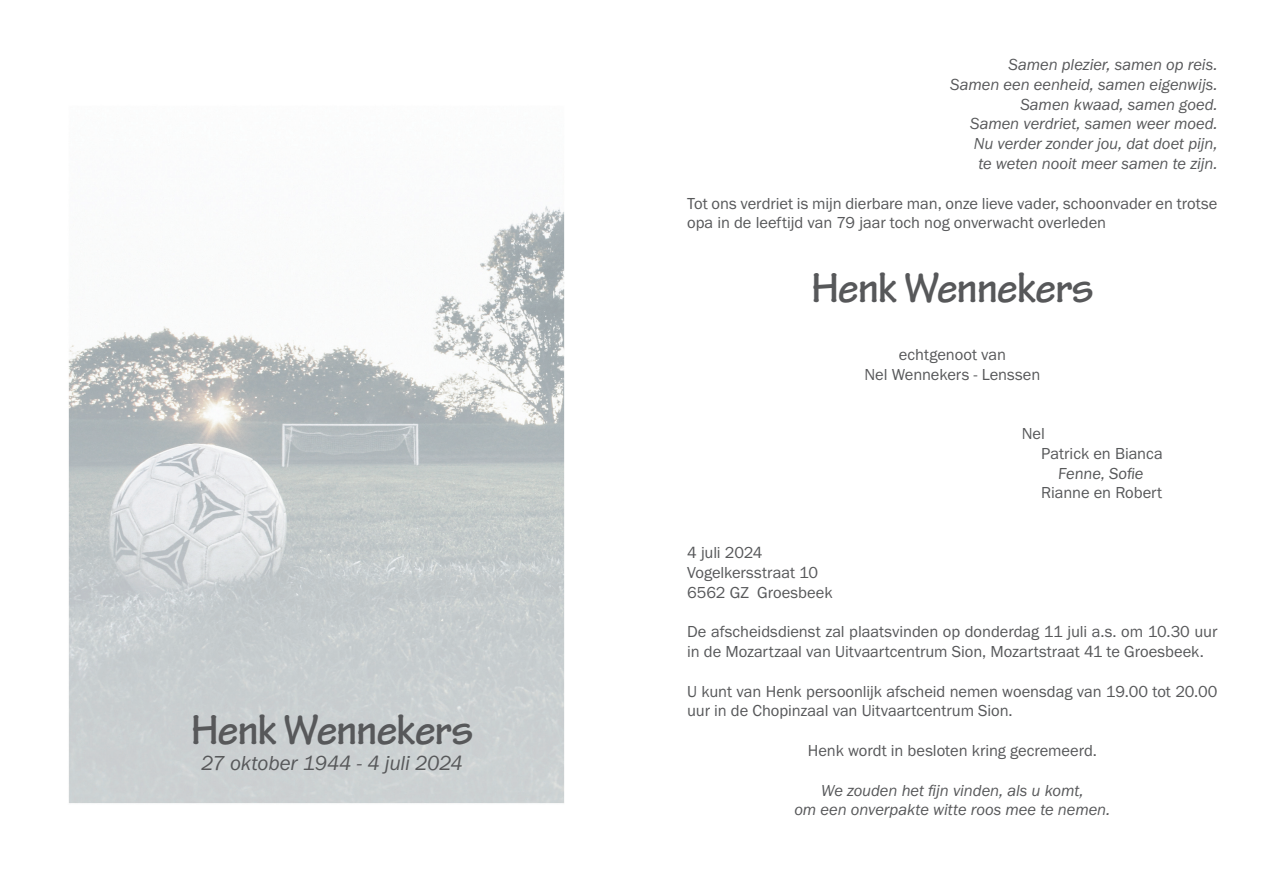
<style>
.page{position:relative;width:1265px;height:872px;background:#fff}
.page>*{position:absolute;margin:0;border:0;box-sizing:border-box;transform-origin:0 0}
.t1{font:700 45px "Tekton Pro";letter-spacing:-.025em;color:#57585a}
.t2{font:21px "Franklin Gothic URW Boo Ita";letter-spacing:-.01em;color:#57585a}
.t3{font:16.5px/19.8px "Franklin Gothic URW Boo";letter-spacing:-.005em;color:#57585a}
.t4{font:16.5px/19.8px "Franklin Gothic URW Boo Ita";letter-spacing:-.005em;color:#57585a;text-align:right}
</style>
<div class="page">
<img style="left:68px;top:206px;width:497px;height:597px">
<p class="t1" style="left:191px;top:703px;width:284px">Henk Wennekers</p>
<p class="t2" style="left:201px;top:749px;width:263px">27 oktober 1944 - 4 juli 2024</p>
<p class="t4" style="left:950px;top:54px;width:269px">Samen plezier, samen op reis.<br>Samen een eenheid, samen eigenwijs.<br>Samen kwaad, samen goed.<br>Samen verdriet, samen weer moed.<br>Nu verder zonder jou, dat doet pijn,<br>te weten nooit meer samen te zijn.</p>
<p class="t3" style="left:687px;top:193px;width:532px">Tot ons verdriet is mijn dierbare man, onze lieve vader, schoonvader en trotse opa in de leeftijd van 79 jaar toch nog onverwacht overleden</p>
<p class="t1" style="left:811px;top:261px;width:284px">Henk Wennekers</p>
<p class="t3" style="left:864px;top:344px;width:177px;text-align:center">echtgenoot van<br>Nel Wennekers - Lenssen</p>
<p class="t3" style="left:1022px;top:423px;width:25px">Nel</p>
<p class="t3" style="left:1041px;top:443px;width:123px">Patrick en Bianca</p>
<p class="t3" style="left:1058px;top:463px;width:89px">Fenne, Sofie</p>
<p class="t3" style="left:1041px;top:483px;width:123px">Rianne en Robert</p>
<p class="t3" style="left:687px;top:542px;width:147px">4 juli 2024<br>Vogelkersstraat 10<br>6562 GZ Groesbeek</p>
<p class="t3" style="left:687px;top:621px;width:532px">De afscheidsdienst zal plaatsvinden op donderdag 11 juli a.s. om 10.30 uur in de Mozartzaal van Uitvaartcentrum Sion, Mozartstraat 41 te Groesbeek.</p>
<p class="t3" style="left:687px;top:681px;width:532px">U kunt van Henk persoonlijk afscheid nemen woensdag van 19.00 tot 20.00 uur in de Chopinzaal van Uitvaartcentrum Sion.</p>
<p class="t3" style="left:808px;top:740px;width:291px">Henk wordt in besloten kring gecremeerd.</p>
<p class="t4" style="left:794px;top:780px;width:317px;text-align:center">We zouden het fijn vinden, als u komt,<br>om een onverpakte witte roos mee te nemen.</p>
</div>
